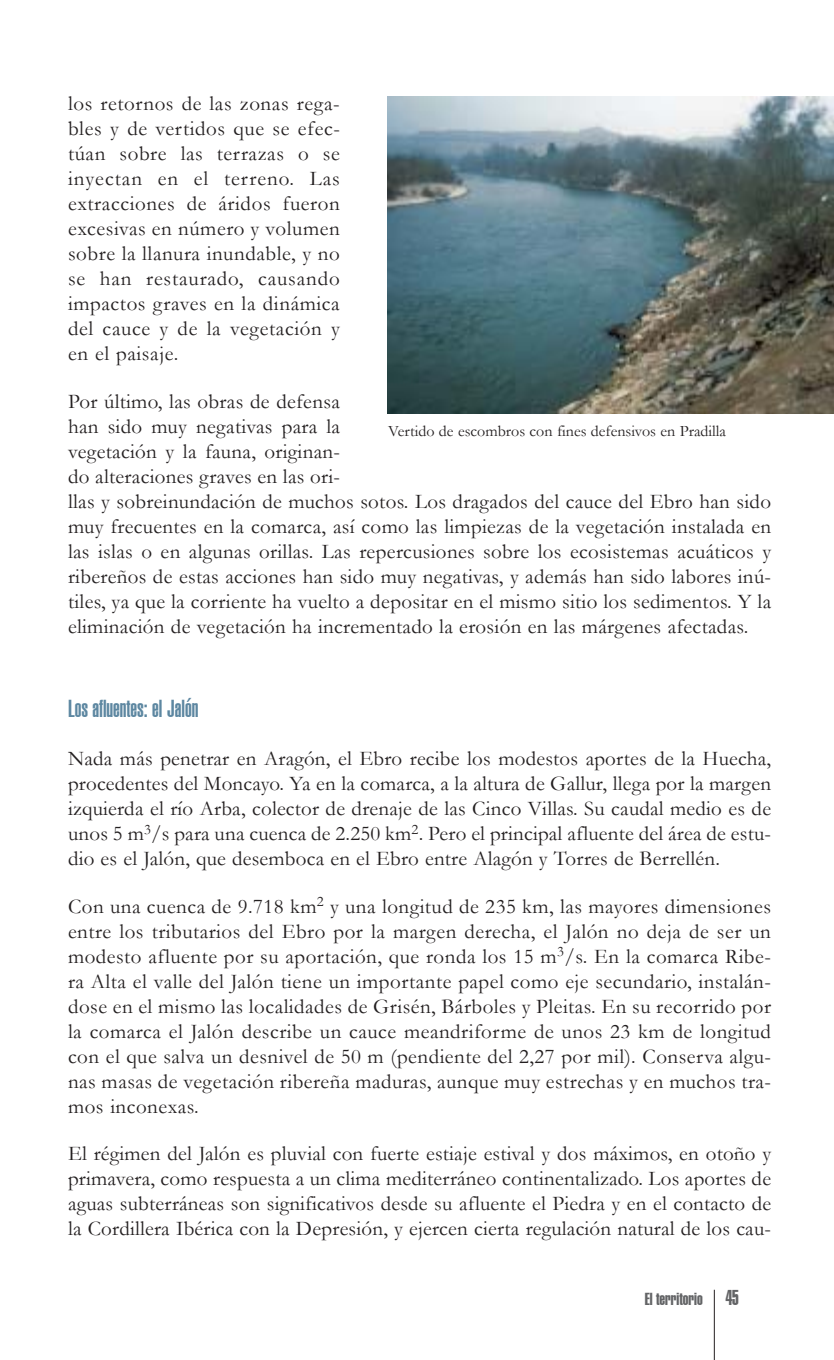
<style>
.page{position:relative;width:834px;height:1360px;background:#fff}
.page>*{position:absolute;margin:0;border:0;box-sizing:border-box;transform-origin:0 0}
.t1{font:900 extra-condensed 24px "Helvetica";color:#5d87a1}
.t2{font:21px/25px "Garamond";letter-spacing:.015em;color:#231f20;text-align:justify}
.t3{font:17px "Helvetica Extra Compressed";color:#636466}
.t4{font:16px "Garamond";color:#231f20}
.s1{font-size:21px}
</style>
<div class="page">
<hr style="left:714px;top:1290px;width:1px;height:70px;background:#231f20">
<img style="left:388px;top:96px;width:445px;height:318px">
<p class="t2" style="left:68px;top:91px;width:273px">los retornos de las zonas rega&shy;bles y de vertidos que se efec&shy;túan sobre las terrazas o se inyectan en el terreno. Las extracciones de áridos fueron excesivas en número y volumen sobre la llanura inundable, y no se han restaurado, causando impactos graves en la dinámica del cauce y de la vegetación y en el paisaje.</p>
<p class="t2" style="left:68px;top:389px;width:705px;text-align:left">Por último, las obras de defensa<br>han sido muy negativas para la<br>vegetación y la fauna, originan-<br>do alteraciones graves en las ori-<br>llas y sobreinundación de muchos sotos. Los dragados del cauce del Ebro han sido muy frecuentes en la comarca, así como las limpiezas de la vegetación instalada en las islas o en algunas orillas. Las repercusiones sobre los ecosistemas acuáticos y ribereños de estas acciones han sido muy negativas, y además han sido labores inú&shy;tiles, ya que la corriente ha vuelto a depositar en el mismo sitio los sedimentos. Y la eliminación de vegetación ha incrementado la erosión en las márgenes afectadas.</p>
<p class="t4" style="left:388px;top:422px;width:339px">Vertido de escombros con fines defensivos en Pradilla</p>
<p class="t1" style="left:68px;top:700px;width:132px">Los afluentes: el Jalón</p>
<p class="t2" style="left:68px;top:746px;width:705px">Nada más penetrar en Aragón, el Ebro recibe los modestos aportes de la Huecha, procedentes del Moncayo. Ya en la comarca, a la altura de Gallur, llega por la margen izquierda el río Arba, colector de drenaje de las Cinco Villas. Su caudal medio es de unos 5 m<sup>3</sup>/s para una cuenca de 2.250 km<sup>2</sup>. Pero el principal afluente del área de estu&shy;dio es el Jalón, que desemboca en el Ebro entre Alagón y Torres de Berrellén.</p>
<p class="t2" style="left:68px;top:894px;width:705px">Con una cuenca de 9.718 km<sup>2</sup> y una longitud de 235 km, las mayores dimensiones entre los tributarios del Ebro por la margen derecha, el Jalón no deja de ser un modesto afluente por su aportación, que ronda los 15 m<sup>3</sup>/s. En la comarca Ribe&shy;ra Alta el valle del Jalón tiene un importante papel como eje secundario, instalán&shy;dose en el mismo las localidades de Grisén, Bárboles y Pleitas. En su recorrido por la comarca el Jalón describe un cauce meandriforme de unos 23 km de longitud con el que salva un desnivel de 50 m (pendiente del 2,27 por mil). Conserva algu&shy;nas masas de vegetación ribereña maduras, aunque muy estrechas y en muchos tra&shy;mos inconexas.</p>
<p class="t2" style="left:68px;top:1142px;width:705px">El régimen del Jalón es pluvial con fuerte estiaje estival y dos máximos, en otoño y primavera, como respuesta a un clima mediterráneo continentalizado. Los aportes de aguas subterráneas son significativos desde su afluente el Piedra y en el contacto de la Cordillera Ibérica con la Depresión, y ejercen cierta regulación natural de los cau-</p>
<p class="t3" style="left:645px;top:1293px;width:96px">El territorio <span class="s1">45</span></p>
</div>
